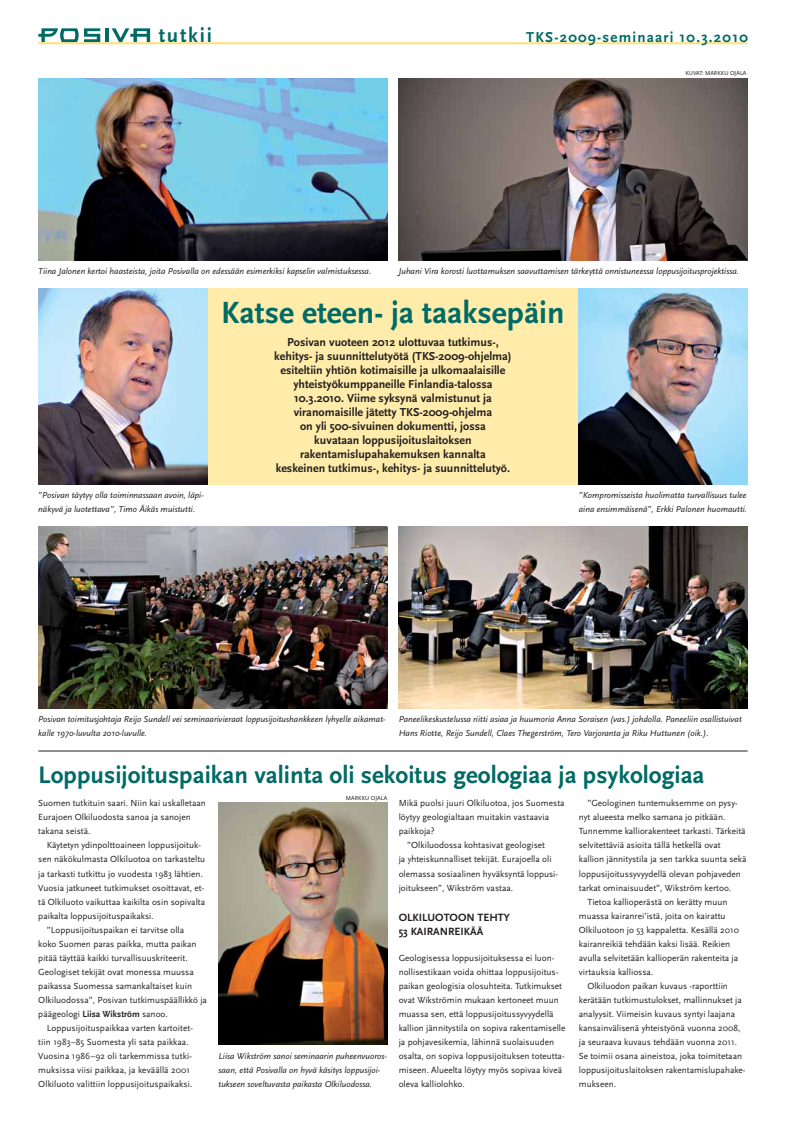
<style>
.page{position:relative;width:786px;height:1126px;background:#fff}
.page>*{position:absolute;margin:0;border:0;box-sizing:border-box;transform-origin:0 0}
.t1{font:700 32px "Scala Sans";color:#006a65}
.t2{font:700 25px "Scala Sans";color:#006a65}
.t3{font:700 21px "Scala Sans";letter-spacing:.08em;color:#006a65}
.t4{font:700 15px "Scala Sans";letter-spacing:.08em;color:#006a65}
.t5{font:700 12px/14px "Scala Sans";color:#231f20;text-align:center}
.t6{font:700 11px/14px "Scala Sans";color:#231f20}
.t7{font:9.2px/14px "Scala Sans";color:#231f20}
.t8{font:italic 9px/14px "Scala Sans";color:#231f20}
.t9{font:6px "Scala Sans";color:#231f20}
.s1{font-weight:700}
</style>
<div class="page">
<div style="left:207px;top:288px;width:371px;height:196px;background:#ffecab"></div>
<hr style="left:38px;top:42px;width:709px;height:2px;background:#ffe275">
<svg style="left:38px;top:28px;width:62px;height:14px"></svg>
<svg style="left:112px;top:28px;width:38px;height:14px"></svg>
<hr style="left:105px;top:28px;width:4px;height:14px;background:#006a65">
<hr style="left:38px;top:750px;width:709px;height:1px;background:#231f20">
<img style="left:218px;top:802px;width:169px;height:242px">
<img style="left:38px;top:78px;width:349px;height:182px">
<img style="left:578px;top:288px;width:169px;height:196px">
<img style="left:398px;top:78px;width:349px;height:182px">
<img style="left:38px;top:288px;width:169px;height:196px">
<img style="left:398px;top:526px;width:349px;height:182px">
<img style="left:38px;top:526px;width:349px;height:182px">
<h3 class="t3" style="left:159px;top:27px;width:55px">tutkii</h3>
<h3 class="t4" style="left:526px;top:31px;width:223px">TKS-2009-seminaari 10.3.2010</h3>
<p class="t9" style="left:685px;top:70px;width:63px">KUVAT: MARKKU OJALA</p>
<p class="t8" style="left:38px;top:265px;width:334px">Tiina Jalonen kertoi haasteista, joita Posivalla on edessään esimerkiksi kapselin valmistuksessa.</p>
<p class="t8" style="left:398px;top:265px;width:342px">Juhani Vira korosti luottamuksen saavuttamisen tärkeyttä onnistuneessa loppusijoitusprojektissa.</p>
<h1 class="t1" style="left:221px;top:299px;width:344px">Katse eteen- ja taaksepäin</h1>
<p class="t8" style="left:38px;top:489px;width:167px">”Posivan täytyy olla toiminnassaan avoin, läpi&shy;näkyvä ja luotettava”, Timo Äikäs muistutti.</p>
<p class="t5" style="left:274px;top:336px;width:239px">Posivan vuoteen 2012 ulottuvaa tutkimus-, kehitys- ja suunnittelutyötä (TKS-2009-ohjelma) esiteltiin yhtiön kotimaisille ja ulko maalaisille yhteis työkumppaneille Finlandia-talossa 10.3.2010. Viime syksynä valmistunut ja viranomaisille jätetty TKS-2009-ohjelma<br>on yli 500-sivuinen dokumentti, jossa<br>kuvataan loppusijoituslaitoksen<br>rakentamislupa hakemuksen kannalta keskeinen tutkimus-, kehitys- ja suunnittelutyö.</p>
<p class="t8" style="left:578px;top:489px;width:170px">”Kompromisseista huolimatta turvallisuus tulee aina ensimmäisenä”, Erkki Palonen huomautti.</p>
<p class="t8" style="left:38px;top:713px;width:349px">Posivan toimitusjohtaja Reijo Sundell vei seminaarivieraat loppusijoitushankkeen lyhyelle aikamat&shy;kalle 1970-luvulta 2010-luvulle.</p>
<p class="t8" style="left:398px;top:713px;width:344px">Paneelikeskustelussa riitti asiaa ja huumoria Anna Soraisen (vas.) johdolla. Paneeliin osallistuivat<br>Hans Riotte, Reijo Sundell, Claes Thegerström, Tero Varjoranta ja Riku Huttunen (oik.).</p>
<h2 class="t2" style="left:38px;top:764px;width:667px">Loppusijoituspaikan valinta oli sekoitus geologiaa ja psykologiaa</h2>
<p class="t7" style="left:398px;top:796px;width:167px">Mikä puolsi juuri Olkiluotoa, jos Suomesta</p>
<p class="t7" style="left:398px;top:810px;width:152px">löytyy geologialtaan muitakin vastaavia</p>
<p class="t7" style="left:398px;top:824px;width:37px">paikkoja?</p>
<p class="t7" style="left:407px;top:838px;width:139px">”Olkiluodossa kohtasivat geologiset</p>
<p class="t7" style="left:398px;top:852px;width:154px">ja yhteiskunnalliset tekijät. Eurajoella oli</p>
<p class="t7" style="left:398px;top:866px;width:161px">olemassa sosiaalinen hyväksyntä loppusi-</p>
<p class="t7" style="left:398px;top:880px;width:116px">joitukseen”, Wikström vastaa.</p>
<p class="t6" style="left:398px;top:910px;width:113px">OLKILUOTOON TEHTY<br>53 KAIRANREIKÄÄ</p>
<p class="t7" style="left:398px;top:950px;width:168px">Geologisessa loppusijoituksessa ei luon&shy;nollisestikaan voida ohittaa loppusijoitus&shy;paikan geologisia olosuhteita. Tutkimukset ovat Wikströmin mukaan kertoneet muun muassa sen, että loppusijoitussyvyydellä kallion jännitystila on sopiva rakentamiselle ja pohjavesikemia, lähinnä suolaisuuden osalta, on sopiva loppusijoituksen toteutta&shy;miseen. Alueelta löytyy myös sopivaa kiveä oleva kalliolohko.</p>
<p class="t9" style="left:346px;top:794px;width:43px">MARKKU OJALA</p>
<p class="t7" style="left:587px;top:796px;width:152px">”Geologinen tuntemuksemme on pysy-</p>
<p class="t7" style="left:578px;top:810px;width:148px">nyt alueesta melko samana jo pitkään.</p>
<p class="t7" style="left:578px;top:824px;width:168px">Tunnemme kalliorakenteet tarkasti. Tärkeitä</p>
<p class="t7" style="left:578px;top:838px;width:143px">selvitettäviä asioita tällä hetkellä ovat</p>
<p class="t7" style="left:578px;top:852px;width:169px">kallion jännitystila ja sen tarkka suunta sekä</p>
<p class="t7" style="left:578px;top:866px;width:163px">loppusijoitussyvyydellä olevan pohjaveden</p>
<p class="t7" style="left:578px;top:880px;width:154px">tarkat ominaisuudet”, Wikström kertoo.</p>
<p class="t7" style="left:587px;top:894px;width:141px">Tietoa kallioperästä on kerätty muun</p>
<p class="t7" style="left:578px;top:908px;width:148px">muassa kairanrei’istä, joita on kairattu</p>
<p class="t7" style="left:578px;top:922px;width:161px">Olkiluotoon jo 53 kappaletta. Kesällä 2010</p>
<p class="t7" style="left:578px;top:936px;width:153px">kairanreikiä tehdään kaksi lisää. Reikien</p>
<p class="t7" style="left:578px;top:950px;width:161px">avulla selvitetään kallioperän rakenteita ja</p>
<p class="t7" style="left:578px;top:964px;width:76px">virtauksia kalliossa.</p>
<p class="t7" style="left:587px;top:978px;width:142px">Olkiluodon paikan kuvaus -raporttiin</p>
<p class="t7" style="left:578px;top:992px;width:164px">kerätään tutkimustulokset, mallinnukset ja</p>
<p class="t7" style="left:578px;top:1006px;width:158px">analyysit. Viimeisin kuvaus syntyi laajana</p>
<p class="t7" style="left:578px;top:1020px;width:163px">kansainvälisenä yhteistyönä vuonna 2008,</p>
<p class="t7" style="left:578px;top:1034px;width:159px">ja seuraava kuvaus tehdään vuonna 2011.</p>
<p class="t7" style="left:578px;top:1048px;width:165px">Se toimii osana aineistoa, joka toimitetaan</p>
<p class="t7" style="left:578px;top:1062px;width:168px">loppusijoituslaitoksen rakentamislupahake-</p>
<p class="t7" style="left:578px;top:1076px;width:39px">mukseen.</p>
<p class="t7" style="left:38px;top:796px;width:169px">Suomen tutkituin saari. Niin kai uskalletaan<br>Eurajoen Olkiluodosta sanoa ja sanojen takana seistä.</p>
<p class="t7" style="left:47px;top:838px;width:155px">Käytetyn ydinpolttoaineen loppusijoituk-</p>
<p class="t7" style="left:38px;top:852px;width:168px">sen näkökulmasta Olkiluotoa on tarkasteltu</p>
<p class="t7" style="left:38px;top:866px;width:166px">ja tarkasti tutkittu jo vuodesta 1983 lähtien.</p>
<p class="t7" style="left:38px;top:880px;width:167px">Vuosia jatkuneet tutkimukset osoittavat, et-</p>
<p class="t7" style="left:38px;top:894px;width:168px">tä Olkiluoto vaikuttaa kaikilta osin sopivalta</p>
<p class="t7" style="left:38px;top:908px;width:117px">paikalta loppusijoituspaikaksi.</p>
<p class="t7" style="left:47px;top:922px;width:139px">”Loppusijoituspaikan ei tarvitse olla</p>
<p class="t7" style="left:38px;top:936px;width:160px">koko Suomen paras paikka, mutta paikan</p>
<p class="t7" style="left:38px;top:950px;width:151px">pitää täyttää kaikki turvallisuuskriteerit.</p>
<p class="t7" style="left:38px;top:964px;width:157px">Geologiset tekijät ovat monessa muussa</p>
<p class="t7" style="left:38px;top:978px;width:155px">paikassa Suomessa samankaltaiset kuin</p>
<p class="t7" style="left:38px;top:992px;width:170px">Olkiluodossa”, Posivan tutkimuspäällikkö ja</p>
<p class="t7" style="left:38px;top:1006px;width:131px">päägeologi <span class="s1">Liisa Wikström</span> sanoo.</p>
<p class="t7" style="left:47px;top:1020px;width:148px">Loppusijoituspaikkaa varten kartoitet-</p>
<p class="t7" style="left:38px;top:1034px;width:152px">tiin 1983–85 Suomesta yli sata paikkaa.</p>
<p class="t7" style="left:38px;top:1048px;width:155px">Vuosina 1986–92 oli tarkemmissa tutki-</p>
<p class="t7" style="left:38px;top:1062px;width:153px">muksissa viisi paikkaa, ja keväällä 2001</p>
<p class="t7" style="left:38px;top:1076px;width:155px">Olkiluoto valittiin loppusijoituspaikaksi.</p>
<p class="t8" style="left:218px;top:1049px;width:170px">Liisa Wikström sanoi seminaarin puheenvuoros&shy;saan, että Posivalla on hyvä käsitys loppusijoi&shy;tukseen soveltuvasta paikasta Olkiluodossa.</p>
</div>
